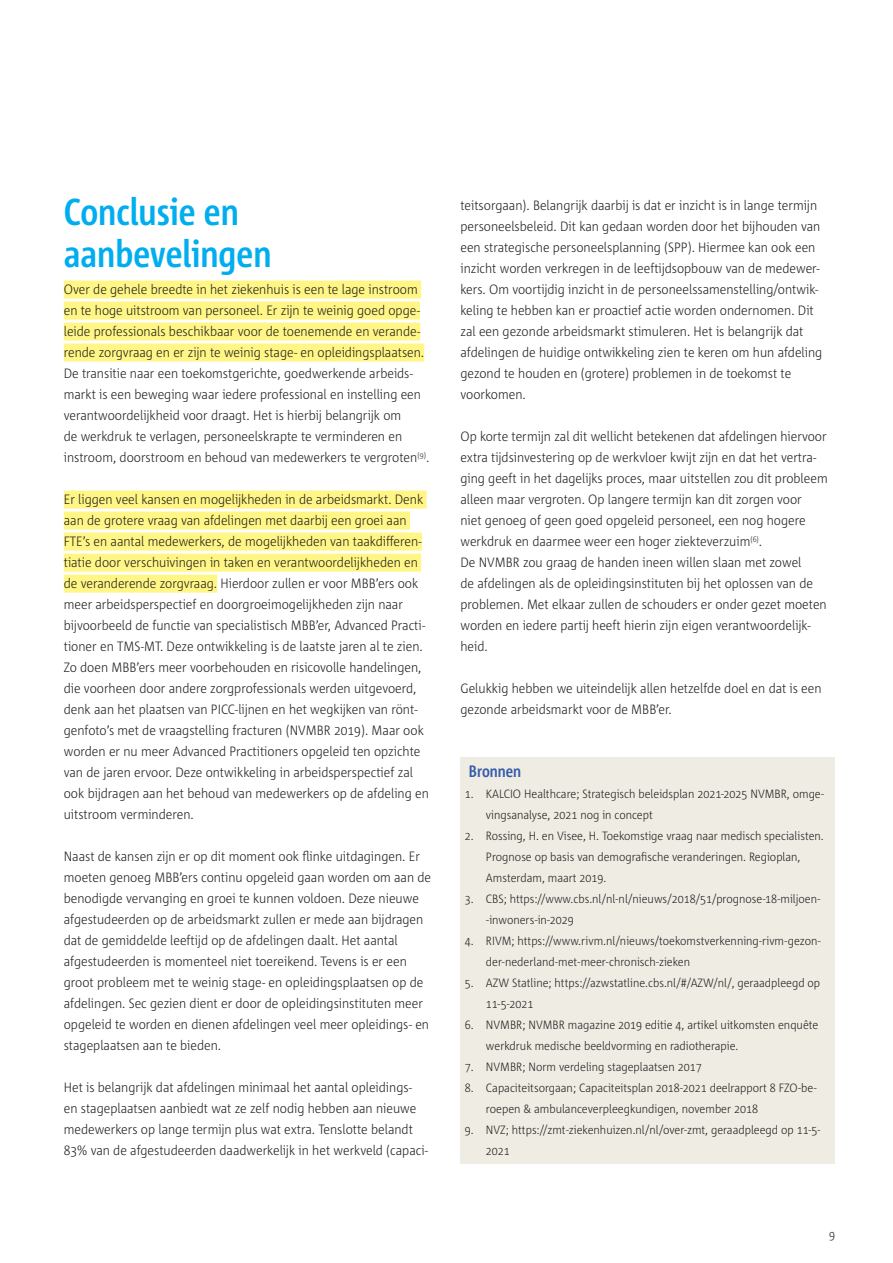
<style>
.page{position:relative;width:893px;height:1263px;background:#fff}
.page>*{position:absolute;margin:0;border:0;box-sizing:border-box;transform-origin:0 0}
.t1{font:700 37.5px/42px "Corpid C1 s Cd";color:#00aeef}
.t2{font:700 16.5px "Corpid C1 s Cd";color:#365caa}
.t3{font:300 13.5px/21px "Corpid C1 s S Cd";color:#231f20}
.t4{font:300 12px/21px "Corpid C1 s S Cd";color:#231f20}
</style>
<div class="page">
<div style="left:64px;top:281px;width:357px;height:18px;background:#fff685"></div>
<div style="left:64px;top:302px;width:356px;height:18px;background:#fff685"></div>
<div style="left:64px;top:323px;width:356px;height:18px;background:#fff685"></div>
<div style="left:64px;top:344px;width:360px;height:18px;background:#fff685"></div>
<div style="left:64px;top:491px;width:363px;height:18px;background:#fff685"></div>
<div style="left:64px;top:512px;width:346px;height:18px;background:#fff685"></div>
<div style="left:64px;top:533px;width:358px;height:18px;background:#fff685"></div>
<div style="left:64px;top:554px;width:357px;height:18px;background:#fff685"></div>
<div style="left:64px;top:575px;width:153px;height:18px;background:#fff685"></div>
<div style="left:460px;top:758px;width:375px;height:29px;background:#efece4"></div>
<div style="left:460px;top:782px;width:375px;height:46px;background:#efece4"></div>
<div style="left:460px;top:824px;width:375px;height:67px;background:#efece4"></div>
<div style="left:460px;top:887px;width:375px;height:46px;background:#efece4"></div>
<div style="left:460px;top:929px;width:375px;height:46px;background:#efece4"></div>
<div style="left:460px;top:971px;width:375px;height:46px;background:#efece4"></div>
<div style="left:460px;top:1013px;width:375px;height:46px;background:#efece4"></div>
<div style="left:460px;top:1055px;width:375px;height:25px;background:#efece4"></div>
<div style="left:460px;top:1076px;width:375px;height:46px;background:#efece4"></div>
<div style="left:460px;top:1118px;width:375px;height:46px;background:#efece4"></div>
<h1 class="t1" style="left:64px;top:190px;width:209px">Conclusie en aanbevelingen</h1>
<p class="t3" style="left:64px;top:278px;width:367px">Over de gehele breedte in het ziekenhuis is een te lage instroom en te hoge uitstroom van personeel. Er zijn te weinig goed opge&shy;leide professionals beschikbaar voor de toenemende en verande&shy;rende zorgvraag en er zijn te weinig stage- en opleidingsplaatsen.<br>De transitie naar een toekomstgerichte, goedwerkende arbeids&shy;markt is een beweging waar iedere professional en instelling een verantwoordelijkheid voor draagt. Het is hierbij belangrijk om<br>de werkdruk te verlagen, personeelskrapte te verminderen en instroom, doorstroom en behoud van medewerkers te vergroten<sup>(9)</sup>.</p>
<p class="t3" style="left:64px;top:488px;width:367px">Er liggen veel kansen en mogelijkheden in de arbeidsmarkt. Denk aan de grotere vraag van afdelingen met daarbij een groei aan FTE’s en aantal medewerkers, de mogelijkheden van taakdifferen&shy;tiatie door verschuivingen in taken en verantwoordelijkheden en de veranderende zorgvraag. Hierdoor zullen er voor MBB’ers ook meer arbeidsperspectief en doorgroeimogelijkheden zijn naar bijvoorbeeld de functie van specialistisch MBB’er, Advanced Practi&shy;tioner en TMS-MT. Deze ontwikkeling is de laatste jaren al te zien.<br>Zo doen MBB’ers meer voorbehouden en risicovolle handelingen, die voorheen door andere zorgprofessionals werden uitgevoerd, denk aan het plaatsen van PICC-lijnen en het wegkijken van rönt&shy;genfoto’s met de vraagstelling fracturen (NVMBR 2019). Maar ook worden er nu meer Advanced Practitioners opgeleid ten opzichte van de jaren ervoor. Deze ontwikkeling in arbeidsperspectief zal ook bijdragen aan het behoud van medewerkers op de afdeling en uitstroom verminderen.</p>
<p class="t3" style="left:64px;top:845px;width:369px">Naast de kansen zijn er op dit moment ook flinke uitdagingen. Er moeten genoeg MBB’ers continu opgeleid gaan worden om aan de benodigde vervanging en groei te kunnen voldoen. Deze nieuwe afgestudeerden op de arbeidsmarkt zullen er mede aan bijdragen dat de gemiddelde leeftijd op de afdelingen daalt. Het aantal afgestudeerden is momenteel niet toereikend. Tevens is er een groot probleem met te weinig stage- en opleidingsplaatsen op de afdelingen. Sec gezien dient er door de opleidingsinstituten meer opgeleid te worden en dienen afdelingen veel meer opleidings- en stageplaatsen aan te bieden.</p>
<p class="t3" style="left:64px;top:1077px;width:366px">Het is belangrijk dat afdelingen minimaal het aantal opleidings&shy;en stageplaatsen aanbiedt wat ze zelf nodig hebben aan nieuwe medewerkers op lange termijn plus wat extra. Tenslotte belandt 83% van de afgestudeerden daadwerkelijk in het werkveld (capaci-</p>
<p class="t3" style="left:460px;top:194px;width:363px">teitsorgaan). Belangrijk daarbij is dat er inzicht is in lange termijn personeelsbeleid. Dit kan gedaan worden door het bijhouden van een strategische personeelsplanning (SPP). Hiermee kan ook een inzicht worden verkregen in de leeftijdsopbouw van de medewer&shy;kers. Om voortijdig inzicht in de personeelssamenstelling/ontwik&shy;keling te hebben kan er proactief actie worden ondernomen. Dit zal een gezonde arbeidsmarkt stimuleren. Het is belangrijk dat afdelingen de huidige ontwikkeling zien te keren om hun afdeling gezond te houden en (grotere) problemen in de toekomst te voorkomen.</p>
<p class="t3" style="left:460px;top:425px;width:369px">Op korte termijn zal dit wellicht betekenen dat afdelingen hiervoor extra tijdsinvestering op de werkvloer kwijt zijn en dat het vertra&shy;ging geeft in het dagelijks proces, maar uitstellen zou dit probleem alleen maar vergroten. Op langere termijn kan dit zorgen voor<br>niet genoeg of geen goed opgeleid personeel, een nog hogere werkdruk en daarmee weer een hoger ziekteverzuim<sup>(6)</sup>.<br>De NVMBR zou graag de handen ineen willen slaan met zowel<br>de afdelingen als de opleidingsinstituten bij het oplossen van de problemen. Met elkaar zullen de schouders er onder gezet moeten worden en iedere partij heeft hierin zijn eigen verantwoordelijk&shy;heid.</p>
<p class="t3" style="left:460px;top:677px;width:363px">Gelukkig hebben we uiteindelijk allen hetzelfde doel en dat is een gezonde arbeidsmarkt voor de MBB’er.</p>
<p class="t2" style="left:469px;top:761px;width:54px">Bronnen</p>
<p class="t4" style="left:486px;top:783px;width:340px;text-indent:-21px">1. KALCIO Healthcare; Strategisch beleidsplan 2021-2025 NVMBR, omge&shy;vingsanalyse, 2021 nog in concept</p>
<p class="t4" style="left:486px;top:825px;width:339px;text-indent:-21px">2. Rossing, H. en Visee, H. Toekomstige vraag naar medisch specialisten.<br>Prognose op basis van demografische veranderingen. Regioplan,<br>Amsterdam, maart 2019.</p>
<p class="t4" style="left:486px;top:888px;width:336px;text-indent:-21px">3. CBS; https://www.cbs.nl/nl-nl/nieuws/2018/51/prognose-18-miljoen--inwoners-in-2029</p>
<p class="t4" style="left:486px;top:930px;width:336px;text-indent:-21px">4. RIVM; https://www.rivm.nl/nieuws/toekomstverkenning-rivm-gezon&shy;der-nederland-met-meer-chronisch-zieken</p>
<p class="t4" style="left:486px;top:972px;width:336px;text-indent:-21px">5. AZW Statline; https://azwstatline.cbs.nl/#/AZW/nl/, geraadpleegd op<br>11-5-2021</p>
<p class="t4" style="left:486px;top:1014px;width:334px;text-indent:-21px">6. NVMBR; NVMBR magazine 2019 editie 4, artikel uitkomsten enquête werkdruk medische beeldvorming en radiotherapie.</p>
<p class="t4" style="left:465px;top:1056px;width:238px">7. NVMBR; Norm verdeling stageplaatsen 2017</p>
<p class="t4" style="left:486px;top:1077px;width:332px;text-indent:-21px">8. Capaciteitsorgaan; Capaciteitsplan 2018-2021 deelrapport 8 FZO-be&shy;roepen &amp; ambulanceverpleegkundigen, november 2018</p>
<p class="t4" style="left:486px;top:1119px;width:336px;text-indent:-21px">9. NVZ; https://zmt-ziekenhuizen.nl/nl/over-zmt, geraadpleegd op 11-5-<br>2021</p>
<p class="t4" style="left:829px;top:1224px;width:7px">9</p>
</div>
